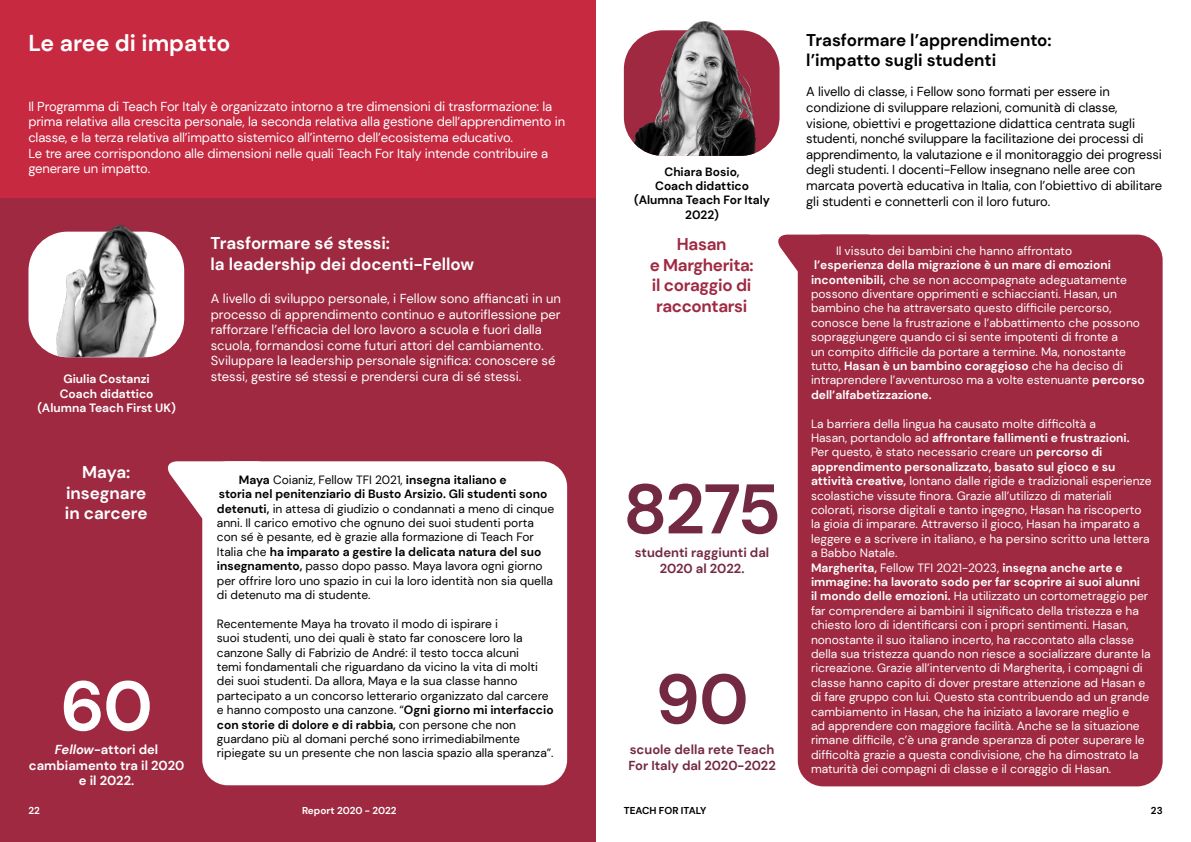
<style>
.page{position:relative;width:1191px;height:842px;background:#fff}
.page>*{position:absolute;margin:0;border:0;box-sizing:border-box;transform-origin:0 0}
.t1{font:700 70px "DM Sans";letter-spacing:-.025em;color:#742942}
.t2{font:700 70px "DM Sans";color:#fff}
.t3{font:700 23px "DM Sans";color:#fff}
.t4{font:700 17px/20.4px "DM Sans";color:#fff}
.t5{font:700 17px/20.4px "DM Sans";color:#000}
.t6{font:700 17px/20.4px "DM Sans";letter-spacing:-.02em;color:#9e2941;text-align:center}
.t7{font:13px/15.6px "DM Sans";letter-spacing:-.01em;color:#fff}
.t8{font:13px/15.6px "DM Sans";letter-spacing:-.01em;color:#000}
.t9{font:700 13px/15.6px "DM Sans";color:#742942;text-align:center}
.t10{font:700 13px/15.6px "DM Sans";color:#fff;text-align:center}
.t11{font:12px/14.4px "DM Sans";color:#fff}
.t12{font:12px/14.4px "DM Sans";color:#000}
.t13{font:700 12px/14.4px "DM Sans";color:#000;text-align:center}
.t14{font:700 12px/14.4px "DM Sans";color:#fff;text-align:center}
.t15{font:700 10px "DM Sans";color:#fff}
.t16{font:700 10px "DM Sans";color:#000}
.s1{font-style:italic}
.s2{font-weight:700}
</style>
<div class="page">
<div style="left:0;top:0;width:595px;height:842px;background:#c72941"></div>
<div style="left:0;top:198px;width:595px;height:644px;background:#9e2941"></div>
<div style="left:797px;top:235px;width:365px;height:551px;background:#9e2941;border-radius:26px"></div>
<div style="left:202px;top:461px;width:365px;height:324px;background:#fff;border-radius:26px"></div>
<div style="left:28px;top:232px;width:156px;height:125px;background:#fff;border-radius:39px"></div>
<img style="left:624px;top:21px;width:155px;height:135px">
<img style="left:34px;top:224px;width:150px;height:133px">
<svg style="left:778px;top:235px;width:39px;height:71px"></svg>
<svg style="left:167px;top:461px;width:102px;height:72px"></svg>
<h2 class="t3" style="left:28px;top:29px;width:203px">Le aree di impatto</h2>
<p class="t7" style="left:28px;top:98px;width:538px">Il Programma di Teach For Italy è organizzato intorno a tre dimensioni di trasformazione: la prima relativa alla crescita personale, la seconda relativa alla gestione dell’apprendimento in classe, e la terza relativa all’impatto sistemico all’interno dell’ecosistema educativo.<br>Le tre aree corrispondono alle dimensioni nelle quali Teach For Italy intende contribuire a generare un impatto.</p>
<p class="t14" style="left:37px;top:372px;width:140px">Giulia Costanzi<br>Coach didattico (Alumna Teach First UK)</p>
<h3 class="t4" style="left:65px;top:462px;width:84px;text-align:center">Maya: insegnare in carcere</h3>
<h1 class="t2" style="left:60px;top:662px;width:94px">60</h1>
<p class="t10" style="left:29px;top:742px;width:157px"><span class="s1">Fellow</span>-attori del cambiamento tra il 2020 e il 2022.</p>
<h3 class="t4" style="left:210px;top:233px;width:265px">Trasformare sé stessi:<br>la leadership dei docenti-Fellow</h3>
<p class="t7" style="left:211px;top:291px;width:352px">A livello di sviluppo personale, i Fellow sono affiancati in un processo di apprendimento continuo e autoriflessione per rafforzare l’efficacia del loro lavoro a scuola e fuori dalla scuola, formandosi come futuri attori del cambiamento.<br>Sviluppare la leadership personale significa: conoscere sé stessi, gestire sé stessi e prendersi cura di sé stessi.</p>
<p class="t12" style="left:217px;top:472px;width:339px;text-indent:22px"><span class="s2">Maya</span> Coianiz, Fellow TFI 2021, <span class="s2">insegna italiano e<br>storia nel penitenziario di Busto Arsizio. Gli studenti sono detenuti,</span> in attesa di giudizio o condannati a meno di cinque anni. Il carico emotivo che ognuno dei suoi studenti porta con sé è pesante, ed è grazie alla formazione di Teach For Italia che <span class="s2">ha imparato a gestire la delicata natura del suo insegnamento,</span> passo dopo passo. Maya lavora ogni giorno per offrire loro uno spazio in cui la loro identità non sia quella di detenuto ma di studente.</p>
<p class="t12" style="left:217px;top:616px;width:338px">Recentemente Maya ha trovato il modo di ispirare i<br>suoi studenti, uno dei quali è stato far conoscere loro la canzone Sally di Fabrizio de André: il testo tocca alcuni<br>temi fondamentali che riguardano da vicino la vita di molti dei suoi studenti. Da allora, Maya e la sua classe hanno partecipato a un concorso letterario organizzato dal carcere e hanno composto una canzone. “<span class="s2">Ogni giorno mi interfaccio con storie di dolore e di rabbia,</span> con persone che non guardano più al domani perché sono irrimediabilmente ripiegate su un presente che non lascia spazio alla speranza”.</p>
<p class="t15" style="left:28px;top:804px;width:13px">22</p>
<p class="t15" style="left:302px;top:804px;width:96px">Report 2020 - 2022</p>
<p class="t13" style="left:634px;top:164px;width:137px">Chiara Bosio,<br>Coach didattico (Alumna Teach For Italy<br>2022)</p>
<h3 class="t6" style="left:649px;top:234px;width:106px">Hasan<br>e Margherita: il coraggio di raccontarsi</h3>
<h1 class="t1" style="left:623px;top:465px;width:159px">8275</h1>
<p class="t9" style="left:635px;top:545px;width:136px">studenti raggiunti dal<br>2020 al 2022.</p>
<h1 class="t1" style="left:655px;top:655px;width:95px">90</h1>
<p class="t9" style="left:628px;top:742px;width:149px;text-align:left">scuole della rete Teach<br>For Italy dal 2020-2022</p>
<h3 class="t5" style="left:806px;top:30px;width:247px">Trasformare l’apprendimento: l’impatto sugli studenti</h3>
<p class="t8" style="left:806px;top:84px;width:357px">A livello di classe, i Fellow sono formati per essere in condizione di sviluppare relazioni, comunità di classe, visione, obiettivi e progettazione didattica centrata sugli studenti, nonché sviluppare la facilitazione dei processi di apprendimento, la valutazione e il monitoraggio dei progressi degli studenti. I docenti-Fellow insegnano nelle aree con marcata povertà educativa in Italia, con l’obiettivo di abilitare gli studenti e connetterli con il loro futuro.</p>
<p class="t11" style="left:836px;top:243px;width:238px">Il vissuto dei bambini che hanno affrontato</p>
<p class="t11" style="left:811px;top:258px;width:335px"><span class="s2">l’esperienza della migrazione è un mare di emozioni incontenibili,</span> che se non accompagnate adeguatamente possono diventare opprimenti e schiaccianti. Hasan, un bambino che ha attraversato questo difficile percorso, conosce bene la frustrazione e l’abbattimento che possono sopraggiungere quando ci si sente impotenti di fronte a<br>un compito difficile da portare a termine. Ma, nonostante tutto, <span class="s2">Hasan è un bambino coraggioso</span> che ha deciso di intraprendere l’avventuroso ma a volte estenuante <span class="s2">percorso dell’alfabetizzazione.</span></p>
<p class="t11" style="left:811px;top:416px;width:342px">La barriera della lingua ha causato molte difficoltà a<br>Hasan, portandolo ad <span class="s2">affrontare fallimenti e frustrazioni.<br></span>Per questo, è stato necessario creare un <span class="s2">percorso di apprendimento personalizzato, basato sul gioco e su attività creative,</span> lontano dalle rigide e tradizionali esperienze scolastiche vissute finora. Grazie all’utilizzo di materiali colorati, risorse digitali e tanto ingegno, Hasan ha riscoperto la gioia di imparare. Attraverso il gioco, Hasan ha imparato a leggere e a scrivere in italiano, e ha persino scritto una lettera a Babbo Natale.<br><span class="s2">Margherita,</span> Fellow TFI 2021-2023, <span class="s2">insegna anche arte e immagine: ha lavorato sodo per far scoprire ai suoi alunni<br>il mondo delle emozioni.</span> Ha utilizzato un cortometraggio per far comprendere ai bambini il significato della tristezza e ha chiesto loro di identificarsi con i propri sentimenti. Hasan, nonostante il suo italiano incerto, ha raccontato alla classe della sua tristezza quando non riesce a socializzare durante la ricreazione. Grazie all’intervento di Margherita, i compagni di classe hanno capito di dover prestare attenzione ad Hasan e di fare gruppo con lui. Questo sta contribuendo ad un grande cambiamento in Hasan, che ha iniziato a lavorare meglio e<br>ad apprendere con maggiore facilità. Anche se la situazione rimane difficile, c’è una grande speranza di poter superare le difficoltà grazie a questa condivisione, che ha dimostrato la maturità dei compagni di classe e il coraggio di Hasan.</p>
<p class="t16" style="left:624px;top:804px;width:84px">TEACH FOR ITALY</p>
<p class="t16" style="left:1151px;top:804px;width:13px">23</p>
</div>
